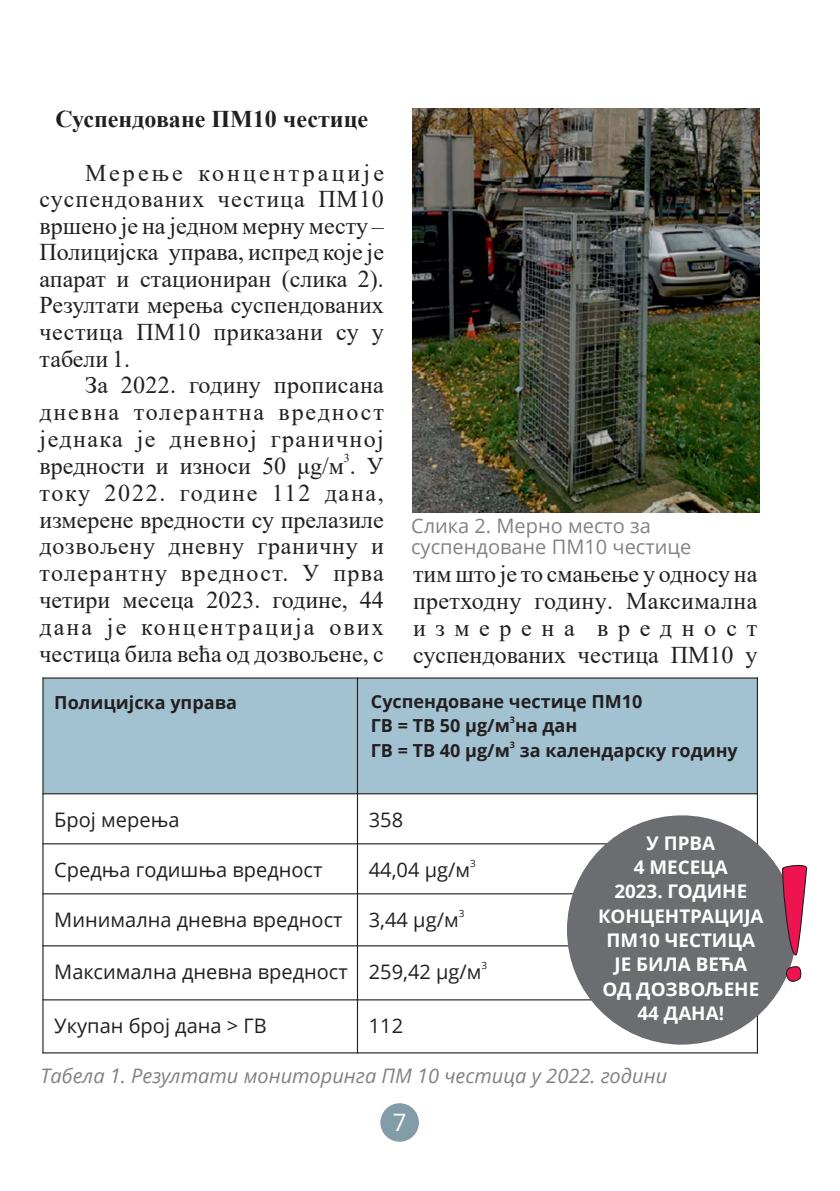
<style>
.page{position:relative;width:840px;height:1191px;background:#fff}
.page>*{position:absolute;margin:0;border:0;box-sizing:border-box;transform-origin:0 0}
.t1{font:24px/26.8px "Times New Roman";letter-spacing:.02em;color:#231f20;text-align:justify}
.t2{font:700 24px "Times New Roman";color:#231f20}
.t3{font:24px "Open Sans";color:#fff}
.t4{font:20px "Open Sans";color:#231f20}
.t5{font:italic 20px "Open Sans";color:#808285}
.t6{font:20px/20.2px "Open Sans";color:#808285}
.t7{font:700 18.8px/24.4px "Open Sans";color:#fff;text-align:center}
.t8{font:700 18px "Open Sans";color:#231f20}
.t9{font:12px "Times New Roman";color:#231f20}
.t10{font:10px "Open Sans";color:#231f20}
.t11{font:700 9px "Open Sans";color:#231f20}
</style>
<div class="page">
<div style="left:380px;top:1103px;width:38px;height:38px;background:#839ca9;border-radius:50%"></div>
<img style="left:412px;top:109px;width:347px;height:403px">
<div style="left:43px;top:678px;width:314px;height:116px;background:#a3c2d1"></div>
<div style="left:357px;top:678px;width:400px;height:116px;background:#a3c2d1"></div>
<hr style="left:42px;top:677px;width:1px;height:376px;background:#231f20">
<hr style="left:357px;top:677px;width:1px;height:376px;background:#231f20">
<hr style="left:756px;top:677px;width:1px;height:376px;background:#231f20">
<hr style="left:42px;top:1052px;width:715px;height:1px;background:#231f20">
<hr style="left:42px;top:999px;width:715px;height:1px;background:#231f20">
<hr style="left:42px;top:945px;width:715px;height:1px;background:#231f20">
<hr style="left:42px;top:893px;width:715px;height:1px;background:#231f20">
<hr style="left:42px;top:843px;width:715px;height:1px;background:#231f20">
<hr style="left:42px;top:793px;width:715px;height:1px;background:#231f20">
<hr style="left:42px;top:677px;width:715px;height:1px;background:#231f20">
<div style="left:566px;top:815px;width:229px;height:229px;background:#6c6d70;border-radius:50%"></div>
<svg style="left:780px;top:864px;width:26px;height:94px"></svg>
<svg style="left:783px;top:965px;width:18px;height:19px"></svg>
<p class="t2" style="left:55px;top:111px;width:314px">Суспендоване ПМ10 честице</p>
<p class="t1" style="left:40px;top:161px;width:346px;text-indent:45px">Мерење концентрације суспендованих честица ПМ10 вршено је на једном мерну месту – Полицијска управа, испред које је апарат и стациониран (слика 2).<br>Резултати мерења суспендованих честица ПM10 приказани су у табели 1.</p>
<p class="t1" style="left:40px;top:374px;width:346px;text-indent:45px">За 2022. годину прописана дневна толерантна вредност једнака је дневној граничној</p>
<p class="t9" style="left:344px;top:453px;width:7px">3</p>
<p class="t1" style="left:39px;top:455px;width:346px">вредности и износи 50 μg/м . У току 2022. године 112 дана, измерене вредности су прелазиле дозвољену дневну граничну и толерантну вредност. У прва четири месеца 2023. године, 44 дана је концентрација ових честица била већа од дозвољене, с</p>
<p class="t6" style="left:411px;top:518px;width:281px">Слика 2. Мерно место за суспендоване ПМ10 честице</p>
<p class="t1" style="left:413px;top:563px;width:346px">тим што је то смањење у односу нa претходну годину. Максимална измерена вредност суспендованих честица ПМ10 у</p>
<p class="t8" style="left:54px;top:695px;width:184px">Полицијска управа</p>
<p class="t8" style="left:370px;top:693px;width:273px">Суспендоване честице ПМ10</p>
<p class="t11" style="left:509px;top:716px;width:7px">3</p>
<p class="t8" style="left:370px;top:718px;width:208px">ГВ = ТВ 50 μg/м на дан</p>
<p class="t11" style="left:509px;top:740px;width:7px">3</p>
<p class="t8" style="left:370px;top:743px;width:368px">ГВ = ТВ 40 μg/м за календарску годину</p>
<p class="t4" style="left:54px;top:811px;width:127px">Број мерења</p>
<p class="t4" style="left:368px;top:811px;width:36px">358</p>
<p class="t4" style="left:54px;top:861px;width:269px">Средња годишња вредност</p>
<p class="t10" style="left:470px;top:859px;width:7px">3</p>
<p class="t4" style="left:368px;top:861px;width:103px">44,04 μg/м</p>
<p class="t4" style="left:54px;top:911px;width:289px">Минимална дневна вредност</p>
<p class="t10" style="left:458px;top:909px;width:7px">3</p>
<p class="t4" style="left:368px;top:911px;width:91px">3,44 μg/м</p>
<p class="t4" style="left:54px;top:963px;width:295px">Максимална дневна вредност</p>
<p class="t10" style="left:481px;top:961px;width:7px">3</p>
<p class="t4" style="left:368px;top:963px;width:114px">259,42 μg/м</p>
<p class="t4" style="left:54px;top:1017px;width:214px">Укупан број дана &gt; ГВ</p>
<p class="t4" style="left:368px;top:1017px;width:36px">112</p>
<p class="t7" style="left:597px;top:832px;width:167px">У ПРВА<br>4 МЕСЕЦА<br>2023. ГОДИНЕ<br>КОНЦЕНТРАЦИЈА<br>ПМ10 ЧЕСТИЦА<br>ЈЕ БИЛА ВЕЋА<br>ОД ДОЗВОЉЕНЕ<br>44 ДАНА!</p>
<p class="t5" style="left:41px;top:1067px;width:627px">Табела 1. Резултати мониторинга ПМ 10 честица у 2022. години</p>
<p class="t3" style="left:392px;top:1112px;width:15px">7</p>
</div>
